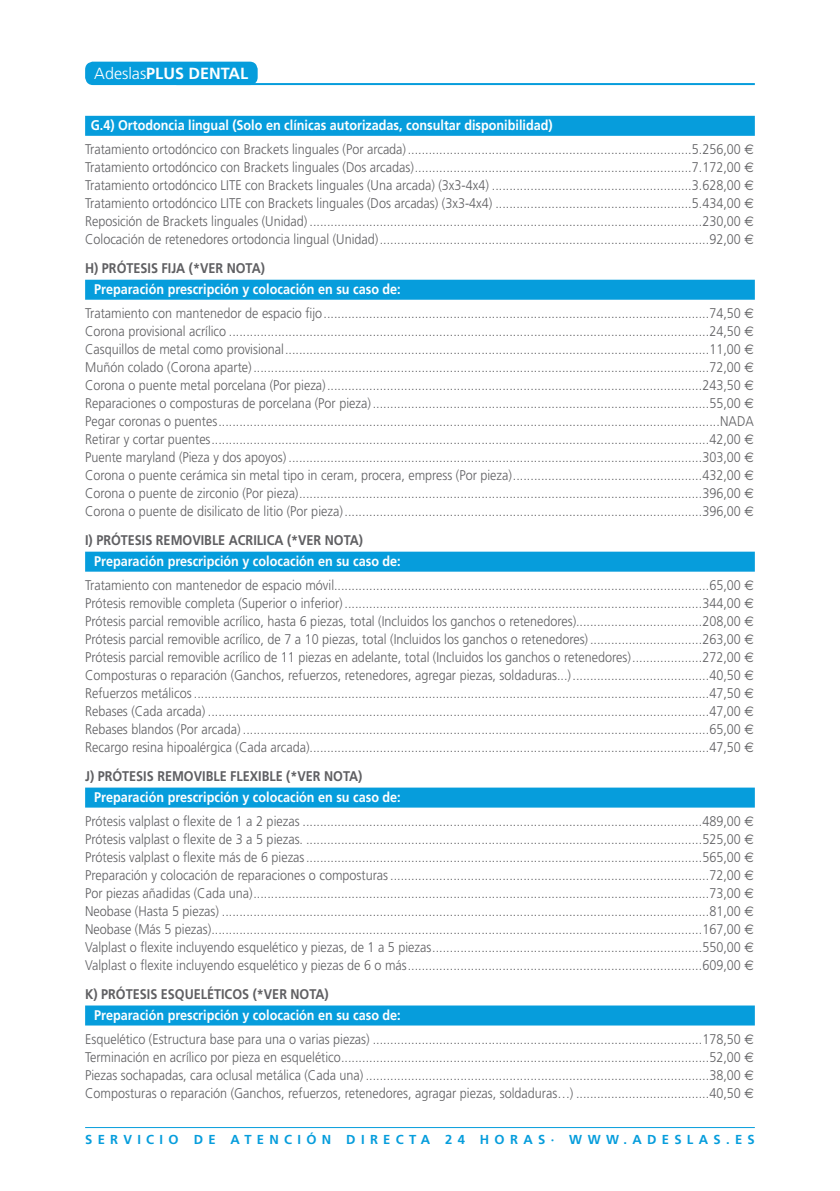
<style>
.page{position:relative;width:840px;height:1191px;background:#fff}
.page>*{position:absolute;margin:0;border:0;box-sizing:border-box;transform-origin:0 0}
.t1{font:700 16.2px "Frutiger";color:#fff}
.t2{font:300 14px/18px "Frutiger";color:#5f5f62;scale:.9 1}
.t3{font:700 14px "Frutiger";color:#5f5f62;scale:.9 1}
.t4{font:700 13px "Frutiger";letter-spacing:.41em;color:#069ddc}
.s1{font-weight:300}
.s2{font-weight:700;color:#fff}
.s3{font-family:"Euro Sans";font-weight:400}
</style>
<div class="page">
<hr style="left:85px;top:1127px;width:669px;height:1px;background:#069ddc">
<div style="left:85px;top:116px;width:669px;height:20px;background:#069ddc"></div>
<div style="left:85px;top:280px;width:669px;height:20px;background:#069ddc"></div>
<div style="left:85px;top:551px;width:669px;height:20px;background:#069ddc"></div>
<div style="left:85px;top:787px;width:669px;height:20px;background:#069ddc"></div>
<div style="left:85px;top:1005px;width:669px;height:20px;background:#069ddc"></div>
<div style="left:85px;top:62px;width:172px;height:23px;background:#069ddc;border-radius:8px"></div>
<hr style="left:176px;top:83px;width:578px;height:2px;background:#069ddc">
<p class="t1" style="left:94px;top:63px;width:155px"><span class="s1">Adeslas</span>PLUS DENTAL</p>
<p class="t2" style="left:85px;top:113px;width:744px;line-height:23.6px;text-indent:6px"><span class="s2">G.4) Ortodoncia lingual (Solo en clínicas autorizadas, consultar disponibilidad)<br></span>Tratamiento ortodóncico con Brackets linguales (Por arcada).................................................................................5.256,00 <span class="s3">€</span></p>
<p class="t2" style="left:85px;top:158px;width:744px;text-align:justify">Tratamiento ortodóncico con Brackets linguales (Dos arcadas)...............................................................................7.172,00 <span class="s3">€ </span>Tratamiento ortodóncico LITE con Brackets linguales (Una arcada) (3x3-4x4) .........................................................3.628,00 <span class="s3">€ </span>Tratamiento ortodóncico LITE con Brackets linguales (Dos arcadas) (3x3-4x4) ........................................................5.434,00 <span class="s3">€ </span>Reposición de Brackets linguales (Unidad) ................................................................................................................230,00 <span class="s3">€ </span>Colocación de retenedores ortodoncia lingual (Unidad)..............................................................................................92,00 <span class="s3">€</span></p>
<p class="t3" style="left:85px;top:260px;width:201px">H) PRÓTESIS FIJA (*VER NOTA)</p>
<p class="t2" style="left:85px;top:277px;width:744px;line-height:23.6px;text-indent:9px"><span class="s2">Preparación prescripción y colocación en su caso de:<br></span>Tratamiento con mantenedor de espacio fijo..............................................................................................................74,50 <span class="s3">€</span></p>
<p class="t2" style="left:85px;top:322px;width:744px;text-align:justify">Corona provisional acrílico .........................................................................................................................................24,50 <span class="s3">€ </span>Casquillos de metal como provisional.........................................................................................................................11,00 <span class="s3">€ </span>Muñón colado (Corona aparte)..................................................................................................................................72,00 <span class="s3">€ </span>Corona o puente metal porcelana (Por pieza)...........................................................................................................243,50 <span class="s3">€ </span>Reparaciones o composturas de porcelana (Por pieza) ................................................................................................55,00 <span class="s3">€ </span>Pegar coronas o puentes...............................................................................................................................................NADA Retirar y cortar puentes..............................................................................................................................................42,00 <span class="s3">€ </span>Puente maryland (Pieza y dos apoyos) ......................................................................................................................303,00 <span class="s3">€ </span>Corona o puente cerámica sin metal tipo in ceram, procera, empress (Por pieza)......................................................432,00 <span class="s3">€ </span>Corona o puente de zirconio (Por pieza)...................................................................................................................396,00 <span class="s3">€ </span>Corona o puente de disilicato de litio (Por pieza) ......................................................................................................396,00 <span class="s3">€</span></p>
<p class="t3" style="left:85px;top:532px;width:310px">I) PRÓTESIS REMOVIBLE ACRILICA (*VER NOTA)</p>
<p class="t2" style="left:85px;top:549px;width:744px;line-height:23.6px;text-indent:9px"><span class="s2">Preparación prescripción y colocación en su caso de:<br></span>Tratamiento con mantenedor de espacio móvil...........................................................................................................65,00 <span class="s3">€</span></p>
<p class="t2" style="left:85px;top:594px;width:744px;text-align:justify">Prótesis removible completa (Superior o inferior) ......................................................................................................344,00 <span class="s3">€ </span>Prótesis parcial removible acrílico, hasta 6 piezas, total (Incluidos los ganchos o retenedores)....................................208,00 <span class="s3">€ </span>Prótesis parcial removible acrílico, de 7 a 10 piezas, total (Incluidos los ganchos o retenedores) ................................263,00 <span class="s3">€ </span>Prótesis parcial removible acrílico de 11 piezas en adelante, total (Incluidos los ganchos o retenedores)....................272,00 <span class="s3">€ </span>Composturas o reparación (Ganchos, refuerzos, retenedores, agregar piezas, soldaduras...).......................................40,50 <span class="s3">€ </span>Refuerzos metálicos ...................................................................................................................................................47,50 <span class="s3">€ </span>Rebases (Cada arcada) ...............................................................................................................................................47,00 <span class="s3">€ </span>Rebases blandos (Por arcada) .....................................................................................................................................65,00 <span class="s3">€ </span>Recargo resina hipoalérgica (Cada arcada)..................................................................................................................47,50 <span class="s3">€</span></p>
<p class="t3" style="left:85px;top:768px;width:309px">J) PRÓTESIS REMOVIBLE FLEXIBLE (*VER NOTA)</p>
<p class="t2" style="left:85px;top:785px;width:744px;line-height:23.6px;text-indent:9px"><span class="s2">Preparación prescripción y colocación en su caso de:<br></span>Prótesis valplast o flexite de 1 a 2 piezas ..................................................................................................................489,00 <span class="s3">€</span></p>
<p class="t2" style="left:85px;top:829px;width:744px;text-align:justify">Prótesis valplast o flexite de 3 a 5 piezas. .................................................................................................................525,00 <span class="s3">€ </span>Prótesis valplast o flexite más de 6 piezas.................................................................................................................565,00 <span class="s3">€ </span>Preparación y colocación de reparaciones o composturas ...........................................................................................72,00 <span class="s3">€ </span>Por piezas añadidas (Cada una)..................................................................................................................................73,00 <span class="s3">€ </span>Neobase (Hasta 5 piezas) ...........................................................................................................................................81,00 <span class="s3">€ </span>Neobase (Más 5 piezas)............................................................................................................................................167,00 <span class="s3">€ </span>Valplast o flexite incluyendo esquelético y piezas, de 1 a 5 piezas.............................................................................550,00 <span class="s3">€ </span>Valplast o flexite incluyendo esquelético y piezas de 6 o más....................................................................................609,00 <span class="s3">€</span></p>
<p class="t3" style="left:85px;top:986px;width:272px">K) PRÓTESIS ESQUELÉTICOS (*VER NOTA)</p>
<p class="t2" style="left:85px;top:1003px;width:744px;line-height:23.6px;text-indent:9px"><span class="s2">Preparación prescripción y colocación en su caso de:<br></span>Esquelético (Estructura base para una o varias piezas) ..............................................................................................178,50 <span class="s3">€</span></p>
<p class="t2" style="left:85px;top:1047px;width:744px;text-align:justify">Terminación en acrílico por pieza en esquelético.........................................................................................................52,00 <span class="s3">€ </span>Piezas sochapadas, cara oclusal metálica (Cada una) ..................................................................................................38,00 <span class="s3">€ </span>Composturas o reparación (Ganchos, refuerzos, retenedores, agragar piezas, soldaduras…) ......................................40,50 <span class="s3">€</span></p>
<p class="t4" style="left:85px;top:1131px;width:671px">SERVICIO DE ATENCIÓN DIRECTA 24 HORAS· WWW.ADESLAS.ES</p>
</div>
